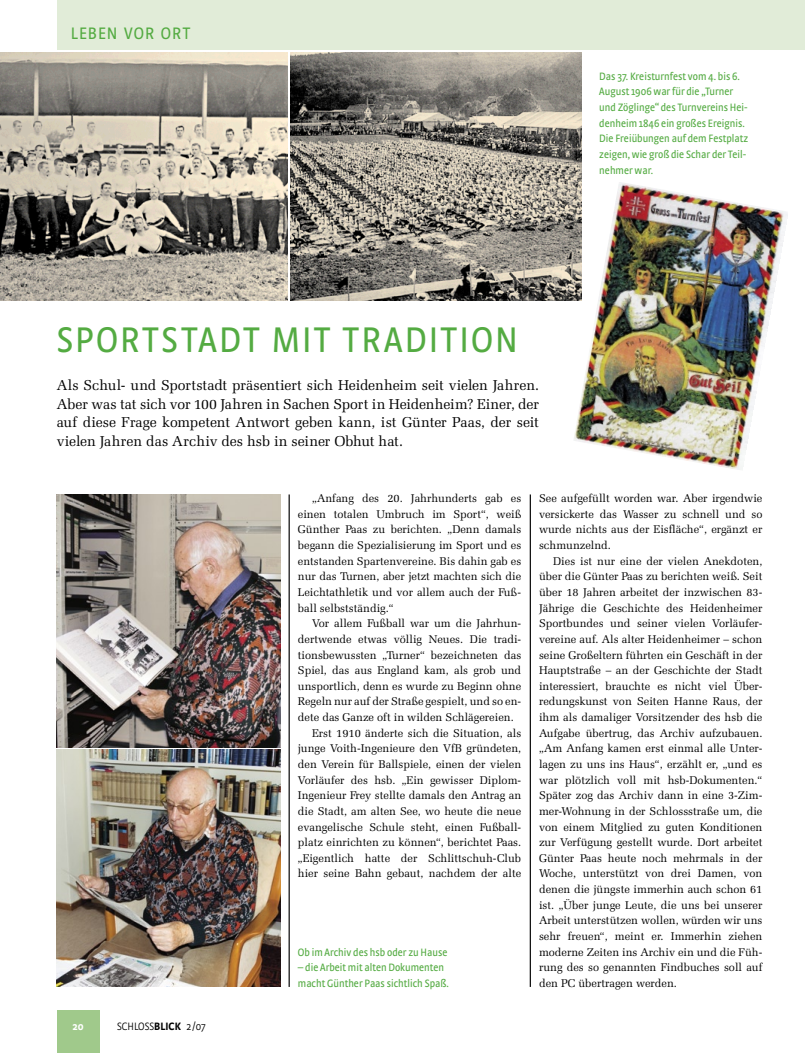
<style>
.page{position:relative;width:805px;height:1053px;background:#fff}
.page>*{position:absolute;margin:0;border:0;box-sizing:border-box;transform-origin:0 0}
.t1{font:37.5px "Strada Cond";letter-spacing:.055em;color:#54ab42}
.t2{font:17.5px "Strada Cond";letter-spacing:.06em;color:#54ab42}
.t3{font:14.38px/18.8px "Zapf Elliptical 711 BT";letter-spacing:-.005em;color:#000;text-align:justify}
.t4{font:11.25px/15.6px "Zapf Elliptical 711 BT";color:#000;text-align:justify}
.t5{font:11.25px/15.6px "Strada Cond";color:#54ab42}
.t6{font:300 11.25px "Strada Cond";color:#000}
.t7{font:700 11.25px "Strada Cond";color:#fff}
.s1{font-weight:700}
</style>
<div class="page">
<div style="left:57px;top:1010px;width:42px;height:42px;background:#a0c98b"></div>
<div style="left:57px;top:0;width:747px;height:50px;background:#e1ecd8"></div>
<hr style="left:530px;top:494px;width:1px;height:492px;background:#000">
<hr style="left:289px;top:494px;width:1px;height:492px;background:#000">
<img style="left:0;top:52px;width:288px;height:248px">
<img style="left:290px;top:52px;width:291px;height:248px">
<img style="left:57px;top:494px;width:223px;height:253px">
<img style="left:57px;top:749px;width:223px;height:237px">
<img style="left:573px;top:182px;width:214px;height:288px">
<h2 class="t2" style="left:71px;top:23px;width:121px">LEBEN VOR ORT</h2>
<p class="t5" style="left:599px;top:68px;width:150px">Das 37. Kreisturnfest vom 4. bis 6.<br>August 1906 war für die „Turner und Zöglinge“ des Turnvereins Hei&shy;denheim 1846 ein großes Ereignis.<br>Die Freiübungen auf dem Festplatz zeigen, wie groß die Schar der Teil&shy;nehmer war.</p>
<h1 class="t1" style="left:57px;top:319px;width:462px">SPORTSTADT MIT TRADITION</h1>
<p class="t3" style="left:57px;top:375px;width:483px">Als Schul- und Sportstadt präsentiert sich Heidenheim seit vielen Jahren.<br>Aber was tat sich vor 100 Jahren in Sachen Sport in Heidenheim? Einer, der auf diese Frage kompetent Antwort geben kann, ist Günter Paas, der seit vielen Jahren das Archiv des hsb in seiner Obhut hat.</p>
<p class="t7" style="left:72px;top:1019px;width:13px">20</p>
<p class="t6" style="left:117px;top:1019px;width:90px">SCHLOSS<span class="s1">BLICK</span> 2/07</p>
<p class="t4" style="left:298px;top:490px;width:225px;text-indent:14px">„Anfang des 20. Jahrhunderts gab es einen totalen Umbruch im Sport“, weiß Günther Paas zu berichten. „Denn damals begann die Spezialisierung im Sport und es entstanden Spartenvereine. Bis dahin gab es nur das Turnen, aber jetzt machten sich die Leichtathletik und vor allem auch der Fuß&shy;ball selbstständig.“</p>
<p class="t4" style="left:312px;top:615px;width:211px">Vor allem Fußball war um die Jahrhun-</p>
<p class="t4" style="left:298px;top:631px;width:225px">dertwende etwas völlig Neues. Die tradi-</p>
<p class="t4" style="left:298px;top:646px;width:225px">tionsbewussten „Turner“ bezeichneten das</p>
<p class="t4" style="left:298px;top:662px;width:225px">Spiel, das aus England kam, als grob und</p>
<p class="t4" style="left:298px;top:678px;width:225px">unsportlich, denn es wurde zu Beginn ohne</p>
<p class="t4" style="left:298px;top:693px;width:225px">Regeln nur auf der Straße gespielt, und so en-</p>
<p class="t4" style="left:298px;top:709px;width:217px">dete das Ganze oft in wilden Schlägereien.</p>
<p class="t4" style="left:312px;top:725px;width:211px">Erst 1910 änderte sich die Situation, als</p>
<p class="t4" style="left:298px;top:740px;width:225px">junge Voith-Ingenieure den VfB gründeten,</p>
<p class="t4" style="left:298px;top:756px;width:225px">den Verein für Ballspiele, einen der vielen</p>
<p class="t4" style="left:298px;top:771px;width:225px">Vorläufer des hsb. „Ein gewisser Diplom-</p>
<p class="t4" style="left:298px;top:787px;width:225px">Ingenieur Frey stellte damals den Antrag an</p>
<p class="t4" style="left:298px;top:803px;width:225px">die Stadt, am alten See, wo heute die neue</p>
<p class="t4" style="left:298px;top:818px;width:225px">evangelische Schule steht, einen Fußball-</p>
<p class="t4" style="left:298px;top:834px;width:225px">platz einrichten zu können“, berichtet Paas.</p>
<p class="t4" style="left:298px;top:850px;width:225px">„Eigentlich hatte der Schlittschuh-Club</p>
<p class="t4" style="left:298px;top:865px;width:225px">hier seine Bahn gebaut, nachdem der alte</p>
<p class="t5" style="left:298px;top:943px;width:151px">Ob im Archiv des hsb oder zu Hause</p>
<p class="t5" style="left:298px;top:959px;width:152px">– die Arbeit mit alten Dokumenten macht Günther Paas sichtlich Spaß.</p>
<p class="t4" style="left:539px;top:490px;width:225px">See aufgefüllt worden war. Aber irgendwie versickerte das Wasser zu schnell und so wurde nichts aus der Eisfläche“, ergänzt er schmunzelnd.</p>
<p class="t4" style="left:539px;top:553px;width:225px;text-indent:14px">Dies ist nur eine der vielen Anekdoten, über die Günter Paas zu berichten weiß. Seit über 18 Jahren arbeitet der inzwischen 83- Jährige die Geschichte des Heidenheimer Sportbundes und seiner vielen Vorläufer&shy;vereine auf. Als alter Heidenheimer – schon seine Großeltern führten ein Geschäft in der Hauptstraße – an der Geschichte der Stadt interessiert, brauchte es nicht viel Über&shy;redungskunst von Seiten Hanne Raus, der ihm als damaliger Vorsitzender des hsb die Aufgabe übertrug, das Archiv aufzubauen. „Am Anfang kamen erst einmal alle Unter&shy;lagen zu uns ins Haus“, erzählt er, „und es war plötzlich voll mit hsb-Dokumenten.“ Später zog das Archiv dann in eine 3-Zim&shy;mer-Wohnung in der Schlossstraße um, die von einem Mitglied zu guten Konditionen zur Verfügung gestellt wurde. Dort arbeitet Günter Paas heute noch mehrmals in der Woche, unterstützt von drei Damen, von denen die jüngste immerhin auch schon 61 ist. „Über junge Leute, die uns bei unserer Arbeit unterstützen wollen, würden wir uns sehr freuen“, meint er. Immerhin ziehen moderne Zeiten ins Archiv ein und die Füh&shy;rung des so genannten Findbuches soll auf den PC übertragen werden.</p>
</div>
